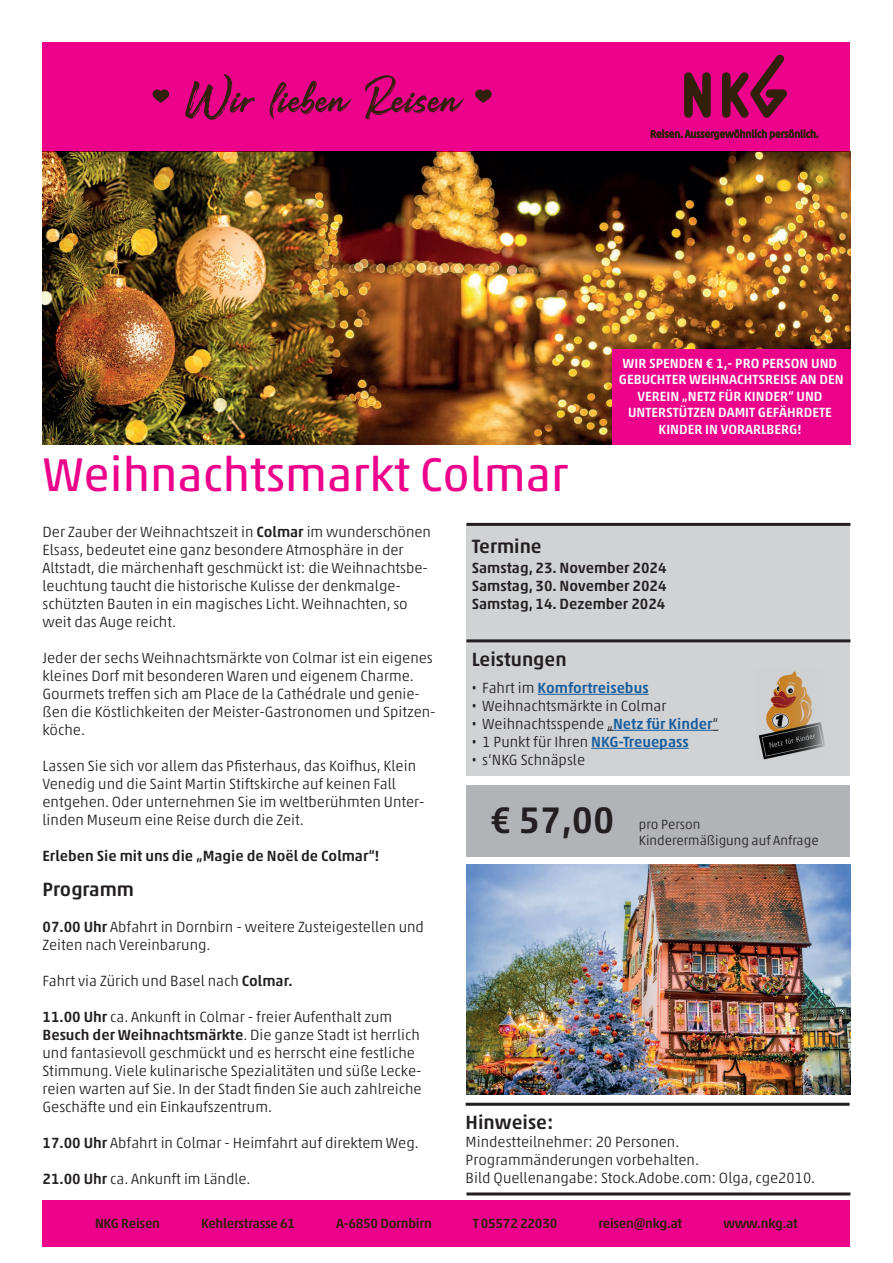
<style>
.page{position:relative;width:893px;height:1263px;background:#fff}
.page>*{position:absolute;margin:0;border:0;box-sizing:border-box;transform-origin:0 0}
.t1{font:48px "Akko Pro";color:#ed028c}
.t2{font:500 37.5px "Akko Pro";color:#231f20}
.t3{font:500 19.5px "Akko Pro";color:#231f20}
.t4{font:300 15px/18px "Akko Pro";color:#231f20}
.t5{font:500 15px/18px "Akko Pro";color:#231f20;text-align:justify}
.t6{font:500 15px "Akko Pro";color:#175d9e}
.t7{font:500 13.5px/16.5px "Akko Pro";color:#fff;text-align:center}
.t8{font:500 13.5px "Akko Pro";letter-spacing:-.02em;color:#321f0c}
.t9{font:300 13.5px/16.2px "Akko Pro";color:#231f20}
.s1{font-weight:500}
.s2{font-family:"Gotham Condensed";font-weight:400;color:#231f20}
.s3{font-weight:300;color:#231f20}
.s4{font-family:"Gotham Condensed";font-weight:400}
.s5{font-weight:500;color:#175d9e}
</style>
<div class="page">
<div style="left:466px;top:524px;width:384px;height:71px;background:#d1d2d4"></div>
<div style="left:43px;top:43px;width:807px;height:109px;background:#ed028c"></div>
<div style="left:43px;top:1201px;width:807px;height:46px;background:#ed028c"></div>
<svg style="left:475px;top:89px;width:17px;height:14px"></svg>
<svg style="left:152px;top:89px;width:17px;height:14px"></svg>
<svg style="left:185px;top:74px;width:70px;height:46px"></svg>
<svg style="left:270px;top:81px;width:82px;height:38px"></svg>
<svg style="left:365px;top:75px;width:99px;height:45px"></svg>
<img style="left:466px;top:865px;width:384px;height:229px">
<div style="left:466px;top:785px;width:384px;height:71px;background:#b2b3b7"></div>
<div style="left:466px;top:595px;width:384px;height:181px;background:#d1d2d4"></div>
<hr style="left:538px;top:694px;width:111px;height:1px;background:#175d9e">
<hr style="left:613px;top:730px;width:99px;height:1px;background:#175d9e">
<hr style="left:591px;top:748px;width:98px;height:1px;background:#175d9e">
<hr style="left:466px;top:639px;width:384px;height:3px;background:#231f20">
<hr style="left:466px;top:1103px;width:384px;height:3px;background:#231f20">
<hr style="left:466px;top:1192px;width:384px;height:3px;background:#231f20">
<hr style="left:466px;top:523px;width:384px;height:3px;background:#231f20">
<img style="left:43px;top:152px;width:807px;height:292px">
<svg style="left:651px;top:129px;width:167px;height:11px"></svg>
<svg style="left:684px;top:72px;width:27px;height:46px"></svg>
<svg style="left:722px;top:54px;width:65px;height:64px"></svg>
<img style="left:758px;top:671px;width:67px;height:89px">
<div style="left:612px;top:349px;width:238px;height:95px;background:#ed028c"></div>
<h1 class="t1" style="left:43px;top:445px;width:527px">Weihnachtsmarkt Colmar</h1>
<p class="t7" style="left:619px;top:355px;width:226px">WIR SPENDEN € 1,- PRO PERSON UND<br>GEBUCHTER WEIHNACHTSREISE AN DEN<br>VEREIN „NETZ FÜR KINDER“ UND<br>UNTERSTÜTZEN DAMIT GEFÄHRDETE<br>KINDER IN VORARLBERG!</p>
<p class="t4" style="left:43px;top:523px;width:390px">Der Zauber der Weihnachtszeit in <span class="s1">Colmar</span> im wunderschönen Elsass, bedeutet eine ganz besondere Atmosphäre in der Altstadt, die märchenhaft geschmückt ist: die Weihnachtsbe&shy;leuchtung taucht die historische Kulisse der denkmalge&shy;schützten Bauten in ein magisches Licht. Weihnachten, so weit das Auge reicht.</p>
<p class="t4" style="left:43px;top:649px;width:395px">Jeder der sechs Weihnachtsmärkte von Colmar ist ein eigenes kleines Dorf mit besonderen Waren und eigenem Charme.<br>Gourmets treffen sich am Place de la Cathédrale und genie&shy;ßen die Köstlichkeiten der Meister-Gastronomen und Spitzen&shy;köche.</p>
<p class="t4" style="left:43px;top:757px;width:384px">Lassen Sie sich vor allem das Pfisterhaus, das Koifhus, Klein Venedig und die Saint Martin Stiftskirche auf keinen Fall entgehen. Oder unternehmen Sie im weltberühmten Unter&shy;linden Museum eine Reise durch die Zeit.</p>
<p class="t5" style="left:43px;top:847px;width:338px">Erleben Sie mit uns die „Magie de Noël de Colmar“!</p>
<h3 class="t3" style="left:43px;top:877px;width:93px">Programm</h3>
<p class="t4" style="left:43px;top:918px;width:383px"><span class="s1">07.00 Uhr</span> Abfahrt in Dornbirn - weitere Zusteigestellen und<br>Zeiten nach Vereinbarung.</p>
<p class="t4" style="left:43px;top:972px;width:252px">Fahrt via Zürich und Basel nach <span class="s1">Colmar.</span></p>
<p class="t4" style="left:43px;top:1008px;width:381px"><span class="s1">11.00 Uhr</span> ca. Ankunft in Colmar - freier Aufenthalt zum <span class="s1">Besuch der Weihnachtsmärkte</span>. Die ganze Stadt ist herrlich und fantasievoll geschmückt und es herrscht eine festliche Stimmung. Viele kulinarische Spezialitäten und süße Lecke&shy;reien warten auf Sie. In der Stadt finden Sie auch zahlreiche Geschäfte und ein Einkaufszentrum.</p>
<p class="t4" style="left:43px;top:1134px;width:378px"><span class="s1">17.00 Uhr</span> Abfahrt in Colmar - Heimfahrt auf direktem Weg.</p>
<p class="t4" style="left:43px;top:1170px;width:210px"><span class="s1">21.00 Uhr</span> ca. Ankunft im Ländle.</p>
<h3 class="t3" style="left:472px;top:535px;width:71px">Termine</h3>
<p class="t5" style="left:472px;top:558px;width:196px">Samstag, 23. November 2024<br>Samstag, 30. November 2024<br>Samstag, 14. Dezember 2024</p>
<h3 class="t3" style="left:472px;top:648px;width:96px">Leistungen</h3>
<p class="t6" style="left:472px;top:678px;width:178px"><span class="s2">•</span> <span class="s3">Fahrt im</span> Komfortreisebus</p>
<p class="t4" style="left:472px;top:696px;width:196px"><span class="s4">•</span> Weihnachtsmärkte in Colmar</p>
<p class="t4" style="left:472px;top:714px;width:248px"><span class="s4">•</span> Weihnachtsspende „<span class="s5">Netz für Kinder</span>“</p>
<p class="t4" style="left:472px;top:732px;width:218px"><span class="s4">•</span> 1 Punkt für Ihren <span class="s5">NKG-Treuepass</span></p>
<p class="t4" style="left:472px;top:750px;width:115px"><span class="s4">•</span> s‘NKG Schnäpsle</p>
<h2 class="t2" style="left:490px;top:797px;width:126px">€ 57,00</h2>
<p class="t9" style="left:639px;top:816px;width:181px">pro Person<br>Kinderermäßigung auf Anfrage</p>
<h3 class="t3" style="left:466px;top:1110px;width:89px">Hinweise:</h3>
<p class="t4" style="left:466px;top:1133px;width:351px">Mindestteilnehmer: 20 Personen.<br>Programmänderungen vorbehalten.<br>Bild Quellenangabe: Stock.Adobe.com: Olga, cge2010.</p>
<p class="t8" style="left:95px;top:1215px;width:67px">NKG Reisen</p>
<p class="t8" style="left:201px;top:1215px;width:96px">Kehlerstrasse 61</p>
<p class="t8" style="left:336px;top:1215px;width:97px">A-6850 Dornbirn</p>
<p class="t8" style="left:473px;top:1215px;width:86px">T 05572 22030</p>
<p class="t8" style="left:598px;top:1215px;width:85px">reisen@nkg.at</p>
<p class="t8" style="left:723px;top:1215px;width:76px">www.nkg.at</p>
</div>
